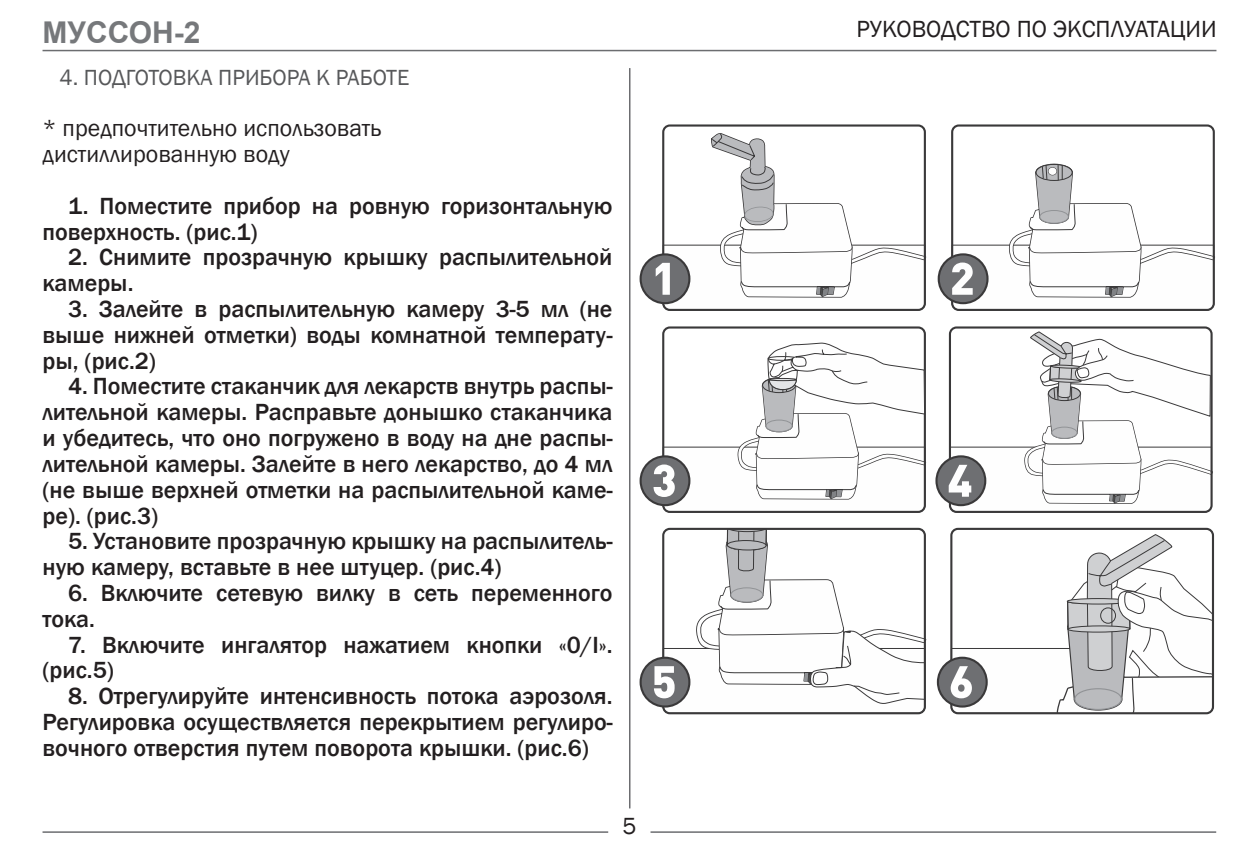
<style>
.page{position:relative;width:1259px;height:851px;background:#fff}
.page>*{position:absolute;margin:0;border:0;box-sizing:border-box;transform-origin:0 0}
.t1{font:700 30px "Arial";color:#76787b}
.t2{font:500 24px/25.8px "Franklin Gothic";color:#231f20}
.t3{font:24px/25.8px "Franklin Gothic";color:#231f20}
.t4{font:22.5px "Franklin Gothic";color:#57585a}
</style>
<div class="page">
<hr style="left:629px;top:68px;width:1px;height:740px;background:#6c6d70">
<hr style="left:43px;top:50px;width:1173px;height:1px;background:#6c6d70">
<hr style="left:43px;top:831px;width:565px;height:1px;background:#6c6d70">
<hr style="left:650px;top:831px;width:566px;height:1px;background:#6c6d70">
<svg style="left:640px;top:254px;width:49px;height:49px"></svg>
<svg style="left:640px;top:456px;width:49px;height:49px"></svg>
<svg style="left:640px;top:657px;width:49px;height:49px"></svg>
<svg style="left:653px;top:133px;width:562px;height:582px"></svg>
<p class="t1" style="left:43px;top:11px;width:159px">МУССОН-2</p>
<p class="t3" style="left:856px;top:17px;width:362px">РУКОВОДСТВО ПО ЭКСПЛУАТАЦИИ</p>
<p class="t4" style="left:60px;top:63px;width:351px">4. ПОДГОТОВКА ПРИБОРА К РАБОТЕ</p>
<p class="t3" style="left:43px;top:116px;width:340px">* предпочтительно использовать дистиллированную воду</p>
<p class="t2" style="left:43px;top:193px;width:571px;text-indent:26px">1. Поместите прибор на ровную горизонтальную поверхность. (рис.1)</p>
<p class="t2" style="left:43px;top:245px;width:571px;text-indent:26px">2. Снимите прозрачную крышку распылительной камеры.</p>
<p class="t2" style="left:43px;top:296px;width:571px;text-align:justify;text-indent:26px">3. Залейте в распылительную камеру 3-5 мл (не выше нижней отметки) воды комнатной температу&shy;ры, (рис.2)</p>
<p class="t2" style="left:43px;top:374px;width:571px;text-align:justify;text-indent:26px">4. Поместите стаканчик для лекарств внутрь распы&shy;лительной камеры. Расправьте донышко стаканчика и убедитесь, что оно погружено в воду на дне распы&shy;лительной камеры. Залейте в него лекарство, до 4 мл (не выше верхней отметки на распылительной каме&shy;ре). (рис.3)</p>
<p class="t2" style="left:43px;top:528px;width:571px;text-indent:26px">5. Установите прозрачную крышку на распылитель&shy;ную камеру, вставьте в нее штуцер. (рис.4)</p>
<p class="t2" style="left:43px;top:580px;width:571px;text-indent:26px">6. Включите сетевую вилку в сеть переменного тока.</p>
<p class="t2" style="left:43px;top:632px;width:571px;text-indent:26px">7. Включите ингалятор нажатием кнопки «0/I». (рис.5)</p>
<p class="t2" style="left:43px;top:683px;width:571px;text-align:justify;text-indent:26px">8. Отрегулируйте интенсивность потока аэрозоля.<br>Регулировка осуществляется перекрытием регулиро&shy;вочного отверстия путем поворота крышки. (рис.6)</p>
<p class="t3" style="left:622px;top:813px;width:16px">5</p>
</div>
